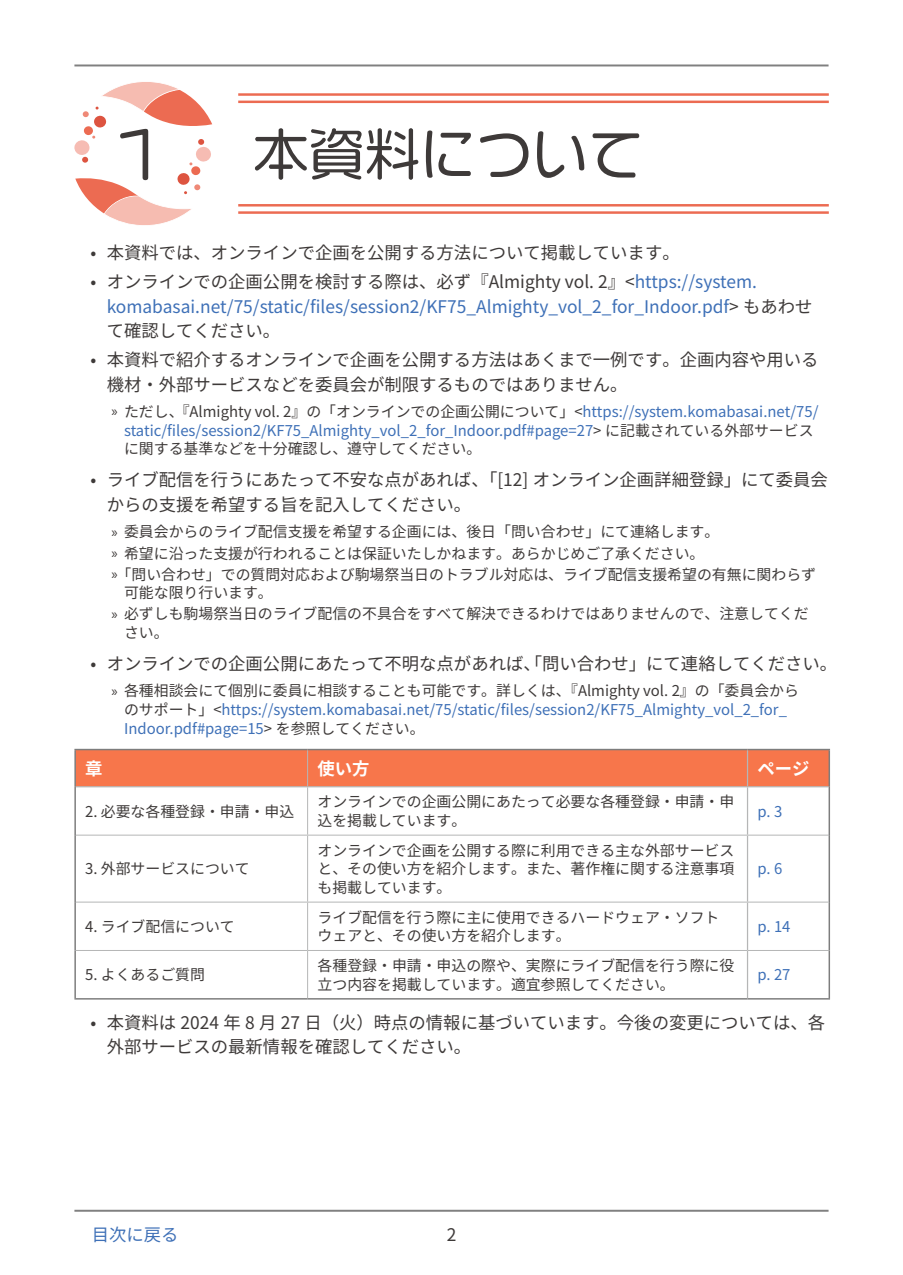
<style>
.page{position:relative;width:903px;height:1275px;background:#fff}
.page>*{position:absolute;margin:0;border:0;box-sizing:border-box;transform-origin:0 0}
.t1{font:61.95px "VDL Logo Maru Regular";color:#3e3a39}
.t2{font:55.82px "VDL Logo Maru Regular";color:#3e3a39}
.t3{font:17.32px/24.8px "Source Han Sans JP";color:#3e3a39}
.t4{font:17.32px/24.8px "Source Han Sans JP";color:#3e70b7}
.t5{font:700 17.32px "Source Han Sans JP";color:#fff}
.t6{font:14.88px/18.6px "Source Han Sans JP";color:#3e3a39}
.t7{font:14.88px/18.6px "Source Han Sans JP";color:#3e70b7}
.s1{color:#3e3a39}
.s2{font-family:"Myriad Pro";color:#3e3a39}
.s3{font-family:"Myriad Pro"}
</style>
<div class="page">
<hr style="left:74px;top:1210px;width:754px;height:2px;background:#000">
<hr style="left:74px;top:64px;width:754px;height:2px;background:#000">
<div style="left:76px;top:750px;width:752px;height:36px;background:#f7764b"></div>
<hr style="left:307px;top:787px;width:1px;height:48px;background:#b5b6b6">
<hr style="left:747px;top:835px;width:81px;height:1px;background:#b5b6b6">
<hr style="left:307px;top:903px;width:1px;height:47px;background:#b5b6b6">
<hr style="left:76px;top:950px;width:232px;height:1px;background:#b5b6b6">
<hr style="left:308px;top:950px;width:439px;height:1px;background:#b5b6b6">
<hr style="left:307px;top:951px;width:1px;height:47px;background:#b5b6b6">
<hr style="left:747px;top:950px;width:81px;height:1px;background:#b5b6b6">
<hr style="left:828px;top:787px;width:2px;height:48px;background:#7d7d7d">
<hr style="left:74px;top:902px;width:2px;height:48px;background:#7d7d7d">
<hr style="left:828px;top:902px;width:2px;height:48px;background:#7d7d7d">
<hr style="left:74px;top:950px;width:2px;height:48px;background:#7d7d7d">
<hr style="left:828px;top:950px;width:2px;height:48px;background:#7d7d7d">
<hr style="left:74px;top:998px;width:234px;height:2px;background:#7d7d7d">
<hr style="left:308px;top:998px;width:439px;height:2px;background:#7d7d7d">
<hr style="left:747px;top:998px;width:83px;height:2px;background:#7d7d7d">
<hr style="left:747px;top:903px;width:1px;height:47px;background:#b5b6b6">
<hr style="left:747px;top:951px;width:1px;height:47px;background:#b5b6b6">
<hr style="left:74px;top:835px;width:2px;height:67px;background:#7d7d7d">
<hr style="left:828px;top:835px;width:2px;height:67px;background:#7d7d7d">
<hr style="left:307px;top:836px;width:1px;height:66px;background:#b5b6b6">
<hr style="left:76px;top:902px;width:232px;height:1px;background:#b5b6b6">
<hr style="left:308px;top:902px;width:439px;height:1px;background:#b5b6b6">
<hr style="left:747px;top:902px;width:81px;height:1px;background:#b5b6b6">
<hr style="left:747px;top:836px;width:1px;height:66px;background:#b5b6b6">
<hr style="left:74px;top:787px;width:2px;height:48px;background:#7d7d7d">
<hr style="left:747px;top:787px;width:1px;height:48px;background:#b5b6b6">
<hr style="left:76px;top:835px;width:232px;height:1px;background:#b5b6b6">
<hr style="left:308px;top:835px;width:439px;height:1px;background:#b5b6b6">
<hr style="left:74px;top:749px;width:234px;height:1px;background:#7d7d7d">
<hr style="left:74px;top:750px;width:2px;height:37px;background:#7d7d7d">
<hr style="left:308px;top:749px;width:439px;height:1px;background:#7d7d7d">
<hr style="left:747px;top:749px;width:83px;height:1px;background:#7d7d7d">
<hr style="left:828px;top:750px;width:2px;height:37px;background:#7d7d7d">
<hr style="left:307px;top:750px;width:1px;height:36px;background:#b5b6b6">
<hr style="left:747px;top:750px;width:1px;height:36px;background:#b5b6b6">
<hr style="left:76px;top:786px;width:232px;height:1px;background:#b5b6b6">
<hr style="left:308px;top:786px;width:439px;height:1px;background:#b5b6b6">
<hr style="left:747px;top:786px;width:81px;height:1px;background:#b5b6b6">
<hr style="left:238px;top:93px;width:591px;height:3px;background:#ec6b52">
<hr style="left:238px;top:101px;width:591px;height:2px;background:#ec6b52">
<hr style="left:238px;top:204px;width:591px;height:3px;background:#ec6b52">
<hr style="left:238px;top:211px;width:591px;height:3px;background:#ec6b52">
<svg style="left:82px;top:157px;width:6px;height:6px"></svg>
<div style="left:74px;top:140px;width:16px;height:15px;background:#f6bcb3;border-radius:50%"></div>
<div style="left:84px;top:126px;width:9px;height:9px;background:#ec6b52;border-radius:50%"></div>
<svg style="left:83px;top:111px;width:6px;height:6px"></svg>
<svg style="left:95px;top:82px;width:117px;height:45px"></svg>
<svg style="left:189px;top:139px;width:22px;height:26px"></svg>
<div style="left:191px;top:166px;width:10px;height:9px;background:#ec6b52;border-radius:4px"></div>
<div style="left:194px;top:184px;width:7px;height:6px;background:#ef8977;border-radius:50%"></div>
<svg style="left:75px;top:173px;width:119px;height:52px"></svg>
<div style="left:74px;top:74px;width:755px;height:7px;border:1px solid #fff;border-radius:3px"></div>
<h1 class="t1" style="left:117px;top:112px;width:45px">1</h1>
<h2 class="t2" style="left:253px;top:116px;width:392px">本資料について</h2>
<p class="t3" style="left:91px;top:241px;width:591px">• 本資料では、オンラインで企画を公開する方法について掲載しています。</p>
<p class="t4" style="left:107px;top:269px;width:707px;text-indent:-16px"><span class="s1">• オンラインでの企画公開を検討する際は、必ず『Almighty vol. 2』&lt;</span>https://system. komabasai.net/75/static/files/session2/KF75_Almighty_vol_2_for_Indoor.pdf<span class="s1">&gt; もあわせて確認してください。</span></p>
<p class="t3" style="left:107px;top:348px;width:713px;text-indent:-16px">• 本資料で紹介するオンラインで企画を公開する方法はあくまで一例です。企画内容や用いる機材・外部サービスなどを委員会が制限するものではありません。</p>
<p class="t7" style="left:124px;top:403px;width:696px;text-indent:-12px"><span class="s2">»</span> <span class="s1">ただし、『Almighty vol. 2』の「オンラインでの企画公開について」&lt;</span>https://system.komabasai.net/75/ static/files/session2/KF75_Almighty_vol_2_for_Indoor.pdf#page=27<span class="s1">&gt; に記載されている外部サービスに関する基準などを十分確認し、遵守してください。</span></p>
<p class="t3" style="left:107px;top:468px;width:723px;text-indent:-16px">• ライブ配信を行うにあたって不安な点があれば、「[12] オンライン企画詳細登録」にて委員会からの支援を希望する旨を記入してください。</p>
<p class="t6" style="left:112px;top:522px;width:706px;line-height:21.2px"><span class="s3">»</span> 委員会からのライブ配信支援を希望する企画には、後日「問い合わせ」にて連絡します。<br><span class="s3">»</span> 希望に沿った支援が行われることは保証いたしかねます。あらかじめご了承ください。<br><span class="s3">»</span>「問い合わせ」での質問対応および駒場祭当日のトラブル対応は、ライブ配信支援希望の有無に関わらず</p>
<p class="t6" style="left:112px;top:582px;width:698px;line-height:21.2px;text-indent:12px">可能な限り行います。<br><span class="s3">»</span> 必ずしも駒場祭当日のライブ配信の不具合をすべて解決できるわけではありませんので、注意してくだ</p>
<p class="t6" style="left:124px;top:623px;width:46px">さい。</p>
<p class="t3" style="left:91px;top:651px;width:748px">• オンラインでの企画公開にあたって不明な点があれば、「問い合わせ」にて連絡してください。</p>
<p class="t7" style="left:124px;top:682px;width:676px;text-indent:-12px"><span class="s2">»</span> <span class="s1">各種相談会にて個別に委員に相談することも可能です。詳しくは、『Almighty vol. 2』の「委員会からのサポート」&lt;</span>https://system.komabasai.net/75/static/files/session2/KF75_Almighty_vol_2_for_<br>Indoor.pdf#page=15<span class="s1">&gt; を参照してください。</span></p>
<p class="t5" style="left:85px;top:759px;width:19px">章</p>
<p class="t5" style="left:317px;top:759px;width:54px">使い方</p>
<p class="t5" style="left:757px;top:759px;width:54px">ページ</p>
<p class="t6" style="left:85px;top:802px;width:211px">2. 必要な各種登録・申請・申込</p>
<p class="t6" style="left:317px;top:793px;width:418px">オンラインでの企画公開にあたって必要な各種登録・申請・申込を掲載しています。</p>
<p class="t7" style="left:757px;top:802px;width:26px">p. 3</p>
<p class="t6" style="left:85px;top:860px;width:166px">3. 外部サービスについて</p>
<p class="t6" style="left:317px;top:841px;width:418px;text-align:justify">オンラインで企画を公開する際に利用できる主な外部サービスと、その使い方を紹介します。また、著作権に関する注意事項も掲載しています。</p>
<p class="t7" style="left:757px;top:860px;width:26px">p. 6</p>
<p class="t6" style="left:85px;top:917px;width:151px">4. ライブ配信について</p>
<p class="t6" style="left:318px;top:908px;width:403px">ライブ配信を行う際に主に使用できるハードウェア・ソフトウェアと、その使い方を紹介します。</p>
<p class="t7" style="left:757px;top:917px;width:35px">p. 14</p>
<p class="t6" style="left:85px;top:966px;width:121px">5. よくあるご質問</p>
<p class="t6" style="left:318px;top:957px;width:418px">各種登録・申請・申込の際や、実際にライブ配信を行う際に役立つ内容を掲載しています。適宜参照してください。</p>
<p class="t7" style="left:757px;top:966px;width:35px">p. 27</p>
<p class="t3" style="left:107px;top:1010px;width:720px;text-indent:-16px">• 本資料は 2024 年 8 月 27 日（火）時点の情報に基づいています。今後の変更については、各外部サービスの最新情報を確認してください。</p>
<p class="t4" style="left:92px;top:1223px;width:88px">目次に戻る</p>
<p class="t3" style="left:447px;top:1223px;width:11px">2</p>
</div>
